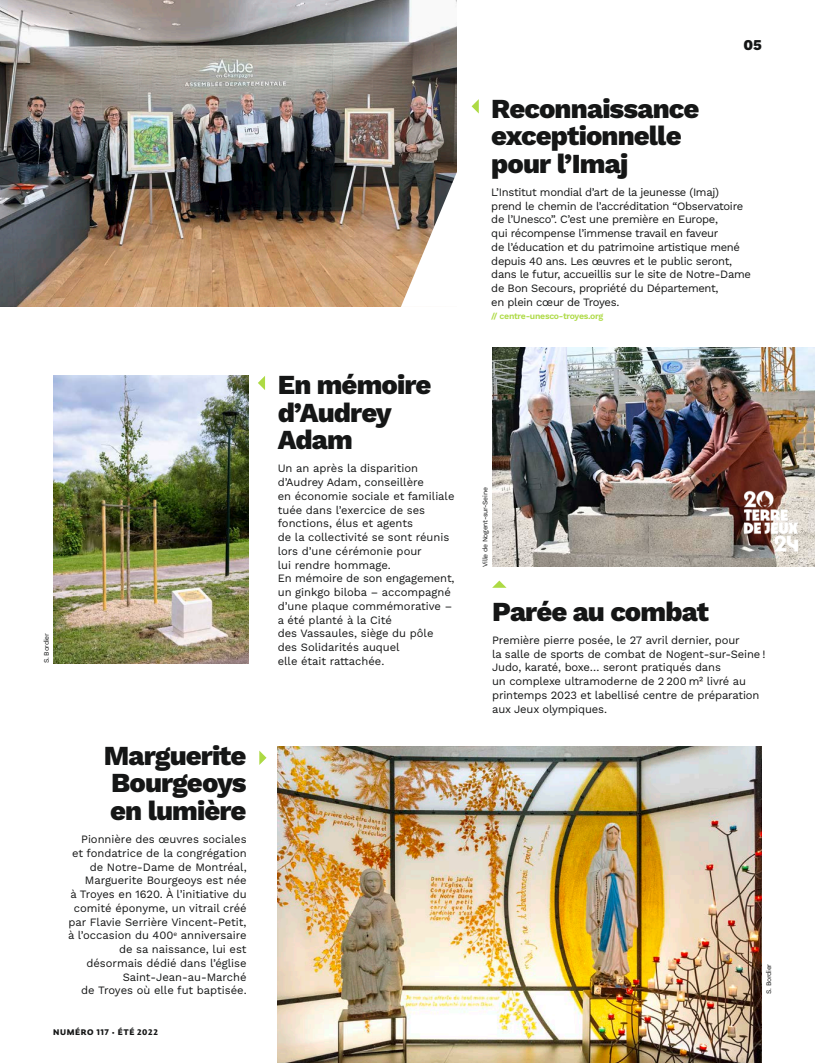
<style>
.page{position:relative;width:815px;height:1063px;background:#fff}
.page>*{position:absolute;margin:0;border:0;box-sizing:border-box;transform-origin:0 0}
.t1{font:800 27.5px/27.5px "Work Sans";letter-spacing:-.03em;color:#151616}
.t2{font:800 15px "Work Sans";color:#151616}
.t3{font:11.25px/13.8px "Work Sans";letter-spacing:-.015em;color:#151616}
.t4{font:600 8.75px "Work Sans";letter-spacing:-.035em;color:#adda44}
.t5{font:8.12px "Diurnal Display Std Bld";letter-spacing:.075em;color:#151616}
.t6{font:6.88px "Work Sans";letter-spacing:-.045em;color:#151616}
</style>
<div class="page">
<img style="left:0;top:0;width:456px;height:306px">
<img style="left:492px;top:348px;width:323px;height:219px">
<img style="left:278px;top:746px;width:484px;height:317px">
<svg style="left:401px;top:172px;width:56px;height:135px"></svg>
<svg style="left:492px;top:581px;width:15px;height:7px"></svg>
<svg style="left:472px;top:99px;width:7px;height:15px"></svg>
<svg style="left:259px;top:751px;width:8px;height:14px"></svg>
<svg style="left:258px;top:376px;width:7px;height:14px"></svg>
<img style="left:53px;top:375px;width:195px;height:289px">
<img style="left:728px;top:474px;width:87px;height:93px">
<p class="t6" style="left:41px;top:663px;width:32px;rotate:-90deg">S. Bordier</p>
<h1 class="t1" style="left:104px;top:741px;width:144px;text-align:justify">Marguerite Bourgeoys en lumière</h1>
<p class="t3" style="left:68px;top:832px;width:180px;text-align:right">Pionnière des œuvres sociales et fondatrice de la congrégation de Notre- Dame de Montréal,<br>Marguerite Bourgeoys est née<br>à Troyes en 1620. À l’initiative du comité éponyme, un vitrail créé par Flavie Serrière Vincent- Petit, à l’occasion du 400<sup>e</sup> anniversaire de sa naissance, lui est désormais dédié dans l’église<br>Saint-Jean-au- Marché<br>de Troyes où elle fut baptisée.</p>
<p class="t5" style="left:53px;top:1026px;width:106px">NUMÉRO 117 • ÉTÉ 2022</p>
<h1 class="t1" style="left:278px;top:370px;width:155px">En mémoire d’Audrey<br>Adam</h1>
<p class="t3" style="left:278px;top:461px;width:178px">Un an après la disparition d’Audrey Adam, conseillère<br>en économie sociale et familiale tuée dans l’exercice de ses fonctions, élus et agents<br>de la collectivité se sont réunis lors d’une cérémonie pour<br>lui rendre hommage.<br>En mémoire de son engagement, un ginkgo biloba – accompagné d’une plaque commémorative – a été planté à la Cité<br>des Vassaules, siège du pôle des Solidarités auquel<br>elle était rattachée.</p>
<h2 class="t2" style="left:743px;top:33px;width:20px">05</h2>
<h1 class="t1" style="left:491px;top:93px;width:210px">Reconnaissance exceptionnelle pour l’Imaj</h1>
<p class="t3" style="left:491px;top:185px;width:261px">L’Institut mondial d’art de la jeunesse (Imaj) prend le chemin de l’accréditation “Observatoire de l’Unesco”. C’est une première en Europe,<br>qui récompense l’immense travail en faveur<br>de l’éducation et du patrimoine artistique mené depuis 40 ans. Les œuvres et le public seront, dans le futur, accueillis sur le site de Notre- Dame de Bon Secours, propriété du Département,<br>en plein cœur de Troyes.</p>
<p class="t4" style="left:491px;top:310px;width:113px">// centre-unesco-troyes.org</p>
<p class="t6" style="left:480px;top:567px;width:81px;rotate:-90deg">Ville de Nogent-sur-Seine</p>
<h1 class="t1" style="left:492px;top:596px;width:218px">Parée au combat</h1>
<p class="t3" style="left:492px;top:633px;width:275px">Première pierre posée, le 27 avril dernier, pour<br>la salle de sports de combat de Nogent‑sur‑Seine !<br>Judo, karaté, boxe… seront pratiqués dans<br>un complexe ultramoderne de 2 200 m² livré au printemps 2023 et labellisé centre de préparation aux Jeux olympiques.</p>
<p class="t6" style="left:764px;top:994px;width:32px;rotate:-90deg">S. Bordier</p>
</div>
